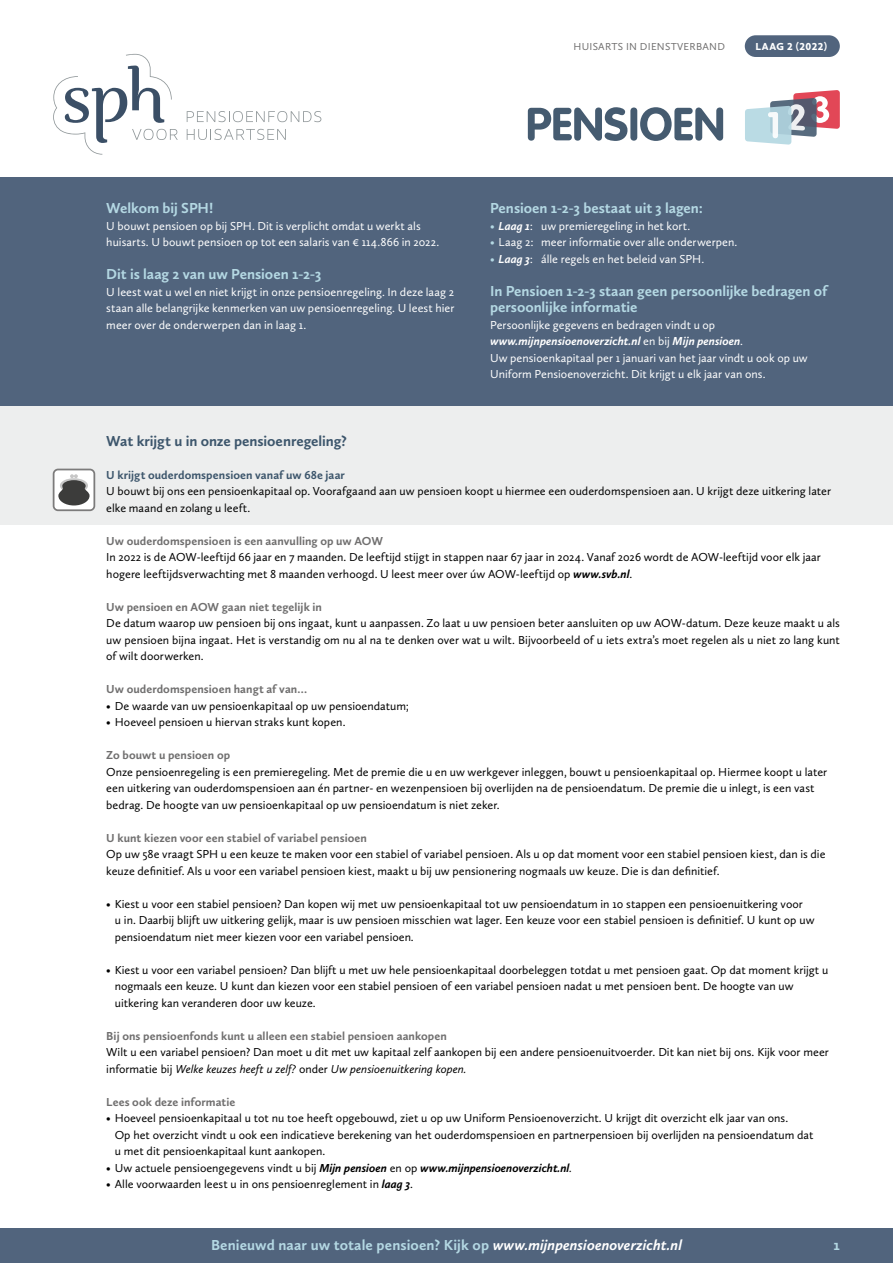
<style>
.page{position:relative;width:893px;height:1263px;background:#fff}
.page>*{position:absolute;margin:0;border:0;box-sizing:border-box;transform-origin:0 0}
.t1{font:700 15px/16.5px "Calluna Sans";letter-spacing:-.005em;color:#b4d8e3}
.t2{font:700 15px "Calluna Sans";letter-spacing:-.005em;color:#3d566c}
.t3{font:12px/16.5px "Calluna Sans";color:#000}
.t4{font:12px/16.5px "Calluna Sans";letter-spacing:.005em;color:#fff}
.t5{font:700 12px "Calluna Sans";letter-spacing:.005em;color:#706f6f}
.t6{font:italic 700 12px "Calluna Sans";color:#000}
.t7{font:700 12px "Calluna Sans";letter-spacing:.005em;color:#3d566c}
.t8{font:10.5px "Calluna Sans";letter-spacing:.025em;color:#706f6f}
.t9{font:900 10.5px "Calluna Sans";letter-spacing:.045em;color:#fff}
.s1{color:#b4d8e3}
.s2{font-weight:700;font-style:italic}
.s3{font-style:italic}
.s4{font-weight:400;font-style:normal}
.s5{font-weight:400}
.s6{font-style:italic;color:#fff}
</style>
<div class="page">
<div style="left:0;top:406px;width:893px;height:119px;background:#edeeee"></div>
<div style="left:0;top:178px;width:893px;height:228px;background:#51647d"></div>
<svg style="left:53px;top:469px;width:42px;height:42px;background:#a7a7a6"></svg>
<div style="left:0;top:1229px;width:893px;height:34px;background:#51647d"></div>
<svg style="left:187px;top:129px;width:99px;height:11px"></svg>
<svg style="left:187px;top:111px;width:134px;height:11px"></svg>
<svg style="left:53px;top:54px;width:125px;height:101px"></svg>
<svg style="left:528px;top:107px;width:99px;height:34px"></svg>
<div style="left:630px;top:108px;width:7px;height:33px;background:#455b70;border-radius:4px"></div>
<svg style="left:640px;top:107px;width:83px;height:34px"></svg>
<svg style="left:745px;top:90px;width:95px;height:55px"></svg>
<div style="left:745px;top:35px;width:95px;height:22px;background:#51647d;border-radius:11px"></div>
<p class="t8" style="left:573px;top:40px;width:153px">HUISARTS IN DIENSTVERBAND</p>
<p class="t9" style="left:755px;top:40px;width:73px">LAAG 2 (2022)</p>
<p class="t1" style="left:106px;top:199px;width:108px">Welkom bij SPH!</p>
<p class="t4" style="left:106px;top:217px;width:334px">U bouwt pensioen op bij SPH. Dit is verplicht omdat u werkt als huisarts. U bouwt pensioen op tot een salaris van € 114.866 in 2022.</p>
<p class="t1" style="left:106px;top:265px;width:216px">Dit is laag 2 van uw Pensioen 1-2-3</p>
<p class="t4" style="left:106px;top:283px;width:350px;text-align:justify">U leest wat u wel en niet krijgt in onze pensioenregeling. In deze laag 2 staan alle belangrijke kenmerken van uw pensioenregeling. U leest hier meer over de onderwerpen dan in laag 1.</p>
<p class="t1" style="left:490px;top:199px;width:214px">Pensioen 1-2-3 bestaat uit 3 lagen:</p>
<p class="t4" style="left:490px;top:217px;width:202px"><span class="s1">•</span> <span class="s2">Laag 1</span>: uw premieregeling in het kort.</p>
<p class="t4" style="left:490px;top:234px;width:249px"><span class="s1">•</span> Laag 2: meer informatie over alle onderwerpen.</p>
<p class="t4" style="left:490px;top:250px;width:216px"><span class="s1">•</span> <span class="s2">Laag 3</span>: álle regels en het beleid van SPH.</p>
<p class="t1" style="left:490px;top:282px;width:339px">In Pensioen 1-2-3 staan geen persoonlijke bedragen of persoonlijke informatie</p>
<p class="t4" style="left:490px;top:316px;width:319px">Persoonlijke gegevens en bedragen vindt u op <span class="s2">www.mijnpensioenoverzicht.nl</span> en bij <span class="s2">Mijn pensioen</span>.<br>Uw pensioenkapitaal per 1 januari van het jaar vindt u ook op uw Uniform Pensioenoverzicht. Dit krijgt u elk jaar van ons.</p>
<p class="t2" style="left:106px;top:431px;width:242px">Wat krijgt u in onze pensioenregeling?</p>
<p class="t7" style="left:106px;top:467px;width:240px">U krijgt ouderdomspensioen vanaf uw 68e jaar</p>
<p class="t3" style="left:106px;top:483px;width:726px">U bouwt bij ons een pensioenkapitaal op. Voorafgaand aan uw pensioen koopt u hiermee een ouderdomspensioen aan. U krijgt deze uitkering later elke maand en zolang u leeft.</p>
<p class="t5" style="left:106px;top:533px;width:278px">Uw ouderdomspensioen is een aanvulling op uw AOW</p>
<p class="t3" style="left:106px;top:549px;width:716px">In 2022 is de AOW-leeftijd 66 jaar en 7 maanden. De leeftijd stijgt in stappen naar 67 jaar in 2024. Vanaf 2026 wordt de AOW-leeftijd voor elk jaar hogere leeftijdsverwachting met 8 maanden verhoogd. U leest meer over úw AOW-leeftijd op <span class="s2">www.svb.nl</span>.</p>
<p class="t5" style="left:106px;top:599px;width:217px">Uw pensioen en AOW gaan niet tegelijk in</p>
<p class="t3" style="left:106px;top:615px;width:735px;text-align:justify">De datum waarop uw pensioen bij ons ingaat, kunt u aanpassen. Zo laat u uw pensioen beter aansluiten op uw AOW-datum. Deze keuze maakt u als uw pensioen bijna ingaat. Het is verstandig om nu al na te denken over wat u wilt. Bijvoorbeeld of u iets extra’s moet regelen als u niet zo lang kunt of wilt doorwerken.</p>
<p class="t5" style="left:106px;top:682px;width:202px">Uw ouderdomspensioen hangt af van…</p>
<p class="t3" style="left:106px;top:697px;width:304px">• De waarde van uw pensioenkapitaal op uw pensioendatum;</p>
<p class="t3" style="left:106px;top:714px;width:241px">• Hoeveel pensioen u hiervan straks kunt kopen.</p>
<p class="t5" style="left:106px;top:748px;width:125px">Zo bouwt u pensioen op</p>
<p class="t3" style="left:106px;top:763px;width:722px">Onze pensioenregeling is een premieregeling. Met de premie die u en uw werkgever inleggen, bouwt u pensioenkapitaal op. Hiermee koopt u later een uitkering van ouderdomspensioen aan én partner- en wezenpensioen bij overlijden na de pensioendatum. De premie die u inlegt, is een vast bedrag. De hoogte van uw pensioenkapitaal op uw pensioendatum is niet zeker.</p>
<p class="t5" style="left:106px;top:830px;width:262px">U kunt kiezen voor een stabiel of variabel pensioen</p>
<p class="t3" style="left:106px;top:846px;width:721px">Op uw 58e vraagt SPH u een keuze te maken voor een stabiel of variabel pensioen. Als u op dat moment voor een stabiel pensioen kiest, dan is die keuze definitief. Als u voor een variabel pensioen kiest, maakt u bij uw pensionering nogmaals uw keuze. Die is dan definitief.</p>
<p class="t3" style="left:115px;top:895px;width:701px;text-indent:-9px">• Kiest u voor een stabiel pensioen? Dan kopen wij met uw pensioenkapitaal tot uw pensioendatum in 10 stappen een pensioenuitkering voor<br>u in. Daarbij blijft uw uitkering gelijk, maar is uw pensioen misschien wat lager. Een keuze voor een stabiel pensioen is definitief. U kunt op uw pensioendatum niet meer kiezen voor een variabel pensioen.</p>
<p class="t3" style="left:115px;top:961px;width:715px;text-indent:-9px">• Kiest u voor een variabel pensioen? Dan blijft u met uw hele pensioenkapitaal doorbeleggen totdat u met pensioen gaat. Op dat moment krijgt u nogmaals een keuze. U kunt dan kiezen voor een stabiel pensioen of een variabel pensioen nadat u met pensioen bent. De hoogte van uw uitkering kan veranderen door uw keuze.</p>
<p class="t5" style="left:106px;top:1028px;width:342px">Bij ons pensioenfonds kunt u alleen een stabiel pensioen aankopen</p>
<p class="t3" style="left:106px;top:1044px;width:724px">Wilt u een variabel pensioen? Dan moet u dit met uw kapitaal zelf aankopen bij een andere pensioenuitvoerder. Dit kan niet bij ons. Kijk voor meer informatie bij <span class="s3">Welke keuzes heeft u zelf?</span> onder <span class="s3">Uw pensioenuitkering kopen.</span></p>
<p class="t5" style="left:106px;top:1094px;width:130px">Lees ook deze informatie</p>
<p class="t3" style="left:115px;top:1110px;width:700px;text-indent:-9px">• Hoeveel pensioenkapitaal u tot nu toe heeft opgebouwd, ziet u op uw Uniform Pensioenoverzicht. U krijgt dit overzicht elk jaar van ons.<br>Op het overzicht vindt u ook een indicatieve berekening van het ouderdomspensioen en partnerpensioen bij overlijden na pensioendatum dat u met dit pensioenkapitaal kunt aankopen.</p>
<p class="t6" style="left:106px;top:1160px;width:467px"><span class="s4">• Uw actuele pensioengegevens vindt u bij</span> Mijn pensioen <span class="s4">en op</span> www.mijnpensioenoverzicht.nl<span class="s5">.</span></p>
<p class="t3" style="left:106px;top:1176px;width:308px">• Alle voorwaarden leest u in ons pensioenreglement in <span class="s2">laag 3</span>.</p>
<p class="t1" style="left:211px;top:1236px;width:472px">Benieuwd naar uw totale pensioen? Kijk op <span class="s6">www.mijnpensioenoverzicht.nl</span></p>
<p class="t1" style="left:833px;top:1236px;width:8px">1</p>
</div>
